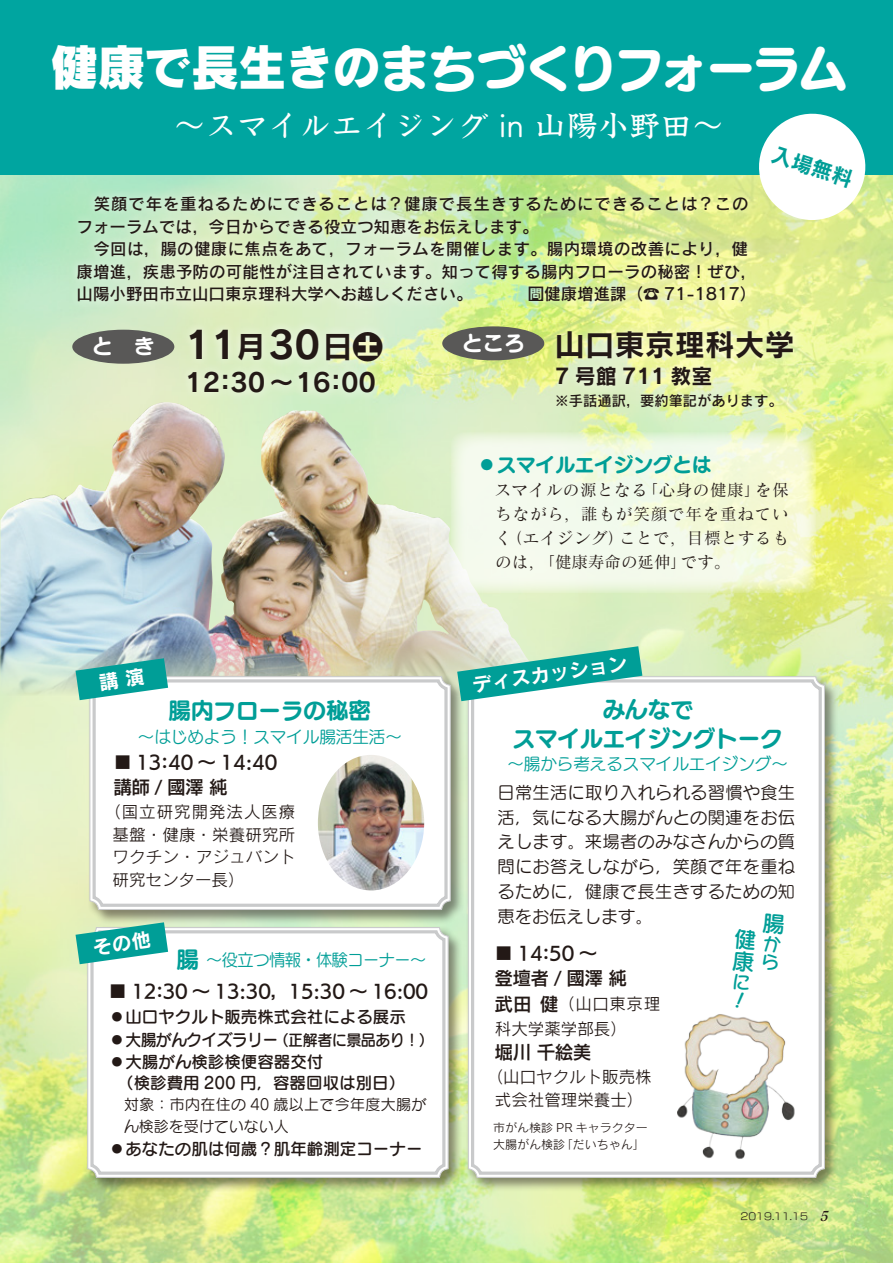
<style>
.page{position:relative;width:893px;height:1263px;background:#fff}
.page>*{position:absolute;margin:0;border:0;box-sizing:border-box;transform-origin:0 0}
.t1{font:49.5px "UD Marugo Large Pr 6 E";letter-spacing:-.04em;color:#fff}
.t2{font:37.5px "Rodin Pro B";color:#231916}
.t3{font:31.5px "Utrillo Pro DB";color:#fff}
.t4{font:30px "Rodin Pro B";color:#231916}
.t5{font:25.5px "Rodin Pro B";color:#231916}
.t6{font:22.5px "UD Marugo Large Pr 6 B";color:#009e97}
.t7{font:21px "Rodin Pro B";color:#231916}
.t8{font:21px "Seurat Pro B";color:#fff}
.t9{font:21px "Rodin Pro B";color:#009e97}
.t10{font:19.5px "G Maru Go Pro B";color:#009e97}
.t11{font:19.5px "Rodin Pro B";color:#fff}
.t12{font:18px "UD Kakugo Large Pro DB";color:#231916}
.t13{font:17.25px/24.8px "Seurat Pro M";letter-spacing:.015em;color:#231916;text-align:justify}
.t14{font:16.5px/22.5px "Rodin Pro DB";letter-spacing:.005em;color:#231916}
.t15{font:16.5px/22.5px "Rodin Pro M";letter-spacing:.005em;color:#231916}
.t16{font:16.5px "Seurat Pro N DB";color:#231916}
.t17{font:16.5px/24px "Matisse Pro N M";letter-spacing:.035em;color:#231916;text-align:justify}
.t18{font:16.5px/22.5px "Rodin Pro DB";letter-spacing:.05em;color:#231916}
.t19{font:16.5px "UD Marugo Large Pr 6 M";color:#009e97}
.t20{font:16.5px "Seurat Pro N DB";letter-spacing:-.04em;color:#231916}
.t21{font:16.5px "UD Marugo Large Pr 6 M";letter-spacing:-.03em;color:#009e97}
.t22{font:15px/21.8px "Seurat Pro N M";letter-spacing:.02em;color:#231916}
.t23{font:14.25px "Rodin Pro DB";color:#231916}
.t24{font:12px "Rodin Pro M";color:#231916}
.t25{font:11.55px "Rodin Pro M";color:#231916;scale:1.04 1}
.t26{font:9.75px "New Rodin Pro M";color:#231916}
.s1{font-family:"Rodin Pro EB"}
.s2{font-size:30px}
.s3{font-family:"UD Marugo Large Pr 6 B";font-size:22.5px}
.s4{font-size:15.75px}
.s5{font-family:"UD Kakugo Large Pro DB";font-size:18px}
.s6{font-family:"Matisse Eleganto Pro B";font-style:italic;font-size:13.5px}
</style>
<div class="page">
<img style="left:0;top:174px;width:893px;height:1089px">
<img style="left:0;top:402px;width:558px;height:295px">
<div style="left:0;top:0;width:893px;height:174px;background:#00a5a0"></div>
<svg style="left:451px;top:432px;width:365px;height:161px;background:#f2f8e1"></svg>
<div style="left:87px;top:674px;width:378px;height:250px;background:#231916;opacity:.5"></div>
<svg style="left:89px;top:675px;width:363px;height:236px"></svg>
<div style="left:93px;top:679px;width:355px;height:228px;border:3px solid #c9cacb;border-radius:8px"></div>
<div style="left:465px;top:674px;width:374px;height:518px;background:#231916;opacity:.5"></div>
<svg style="left:467px;top:675px;width:359px;height:504px"></svg>
<div style="left:471px;top:679px;width:351px;height:496px;border:3px solid #c9cacb;border-radius:8px"></div>
<div style="left:85px;top:925px;width:378px;height:267px;background:#231916;opacity:.5"></div>
<svg style="left:86px;top:926px;width:363px;height:253px"></svg>
<div style="left:90px;top:930px;width:355px;height:245px;border:3px solid #c9cacb;border-radius:8px"></div>
<img style="left:677px;top:1012px;width:119px;height:149px">
<img style="left:318px;top:755px;width:106px;height:135px">
<svg style="left:457px;top:646px;width:185px;height:55px"></svg>
<div style="left:68px;top:187px;width:689px;height:124px;background:#fff;opacity:.75"></div>
<div style="left:180px;top:320px;width:211px;height:82px;background:#fff;opacity:.75"></div>
<div style="left:72px;top:330px;width:102px;height:34px;background:#595857;border-radius:50%"></div>
<div style="left:548px;top:322px;width:255px;height:45px;background:#fff;opacity:.75"></div>
<div style="left:548px;top:358px;width:172px;height:37px;background:#fff;opacity:.75"></div>
<div style="left:442px;top:326px;width:102px;height:34px;background:#595857;border-radius:50%"></div>
<svg style="left:752px;top:113px;width:120px;height:113px"></svg>
<svg style="left:76px;top:658px;width:92px;height:42px;background:#42b2ad"></svg>
<svg style="left:76px;top:922px;width:92px;height:42px;background:#4ab8ad"></svg>
<svg style="left:763px;top:913px;width:22px;height:57px"></svg>
<svg style="left:732px;top:928px;width:24px;height:80px"></svg>
<p class="t1" style="left:50px;top:41px;width:799px"><span class="s1">健康で長生きの</span>まちづくりフォーラム</p>
<p class="t3" style="left:174px;top:105px;width:551px">〜スマイルエイジング in 山陽小野田〜</p>
<p class="t18" style="left:77px;top:192px;width:674px">　笑顔で年を重ねるためにできることは？健康で長生きするためにできることは？このフォーラムでは，今日からできる役立つ知恵をお伝えします。</p>
<p class="t14" style="left:77px;top:237px;width:682px">　今回は，腸の健康に焦点をあて，フォーラムを開催します。腸内環境の改善により，健康増進，疾患予防の可能性が注目されています。知って得する腸内フローラの秘密！ぜひ，山陽小野田市立山口東京理科大学へお越しください。　 　　問健康増進課（☎ 71-1817）</p>
<p class="t9" style="left:777px;top:140px;width:85px;rotate:18deg">入場無料</p>
<p class="t8" style="left:92px;top:332px;width:64px">と　き</p>
<p class="t2" style="left:185px;top:320px;width:199px">11<span class="s2">月</span>30<span class="s2">日土</span></p>
<p class="t5" style="left:185px;top:365px;width:193px">12:30〜16:00</p>
<p class="t6" style="left:169px;top:698px;width:204px">腸内フローラの秘密</p>
<p class="t19" style="left:138px;top:727px;width:265px">〜はじめよう！スマイル腸活生活〜</p>
<p class="t12" style="left:114px;top:747px;width:165px">■ 13:40 〜 14:40</p>
<p class="t12" style="left:114px;top:773px;width:115px">講師 / 國澤 純</p>
<p class="t15" style="left:113px;top:800px;width:184px;text-align:justify;text-indent:-8px">（国立研究開発法人医療基盤・健康・栄養研究所ワクチン・アジュバント研究センター長）</p>
<p class="t21" style="left:176px;top:951px;width:251px"><span class="s3">腸</span> 〜役立つ情報・体験コーナー〜</p>
<p class="t12" style="left:109px;top:977px;width:321px">■ 12:30 〜 13:30，15:30 〜 16:00</p>
<p class="t16" style="left:109px;top:1006px;width:298px">◦山口ヤクルト販売株式会社による展示</p>
<p class="t20" style="left:109px;top:1029px;width:327px">◦大腸がんクイズラリー<span class="s4">（正解者に景品あり！）</span></p>
<p class="t16" style="left:109px;top:1051px;width:216px">◦大腸がん検診検便容器交付</p>
<p class="t16" style="left:109px;top:1072px;width:298px">　（検診費用 200 円，容器回収は別日）</p>
<p class="t22" style="left:124px;top:1093px;width:304px;text-indent:-15px">　対象：市内在住の 40 歳以上で今年度大腸がん検診を受けていない人</p>
<p class="t16" style="left:109px;top:1137px;width:315px">◦あなたの肌は何歳？肌年齢測定コーナー</p>
<p class="t8" style="left:462px;top:329px;width:64px">ところ</p>
<p class="t4" style="left:555px;top:325px;width:241px">山口東京理科大学</p>
<p class="t7" style="left:555px;top:362px;width:159px">7 号館 711 教室</p>
<p class="t23" style="left:555px;top:391px;width:230px">※手話通訳，要約筆記があります。</p>
<p class="t10" style="left:477px;top:451px;width:235px">◦スマイルエイジングとは</p>
<p class="t17" style="left:495px;top:478px;width:295px;text-indent:-18px">　スマイルの源となる「心身の健康」を保ちながら，誰もが笑顔で年を重ねていく（エイジング）ことで，目標とするものは，「健康寿命の延伸」です。</p>
<p class="t11" style="left:471px;top:672px;width:158px;rotate:-8deg">ディスカッション</p>
<p class="t6" style="left:603px;top:697px;width:91px">みんなで</p>
<p class="t6" style="left:513px;top:726px;width:271px">スマイルエイジングトーク</p>
<p class="t19" style="left:507px;top:755px;width:282px">〜腸から考えるスマイルエイジング〜</p>
<p class="t13" style="left:497px;top:779px;width:299px">日常生活に取り入れられる習慣や食生活，気になる大腸がんとの関連をお伝えします。来場者のみなさんからの質問にお答えしながら，笑顔で年を重ねるために，健康で長生きするための知恵をお伝えします。</p>
<p class="t12" style="left:495px;top:938px;width:104px">■ 14:50 〜</p>
<p class="t12" style="left:495px;top:964px;width:133px">登壇者 / 國澤 純</p>
<p class="t15" style="left:495px;top:991px;width:167px;line-height:24.8px"><span class="s5">武田 健</span>（山口東京理科大学薬学部長）</p>
<p class="t12" style="left:495px;top:1037px;width:98px">堀川 千絵美</p>
<p class="t15" style="left:487px;top:1065px;width:166px;text-align:center">（山口ヤクルト販売株式会社管理栄養士）</p>
<p class="t25" style="left:493px;top:1120px;width:150px">市がん検診 PR キャラクター</p>
<p class="t24" style="left:493px;top:1136px;width:153px">大腸がん検診「だいちゃん」</p>
<p class="t26" style="left:740px;top:1208px;width:93px">2019.11.15 <span class="s6">5</span></p>
</div>
